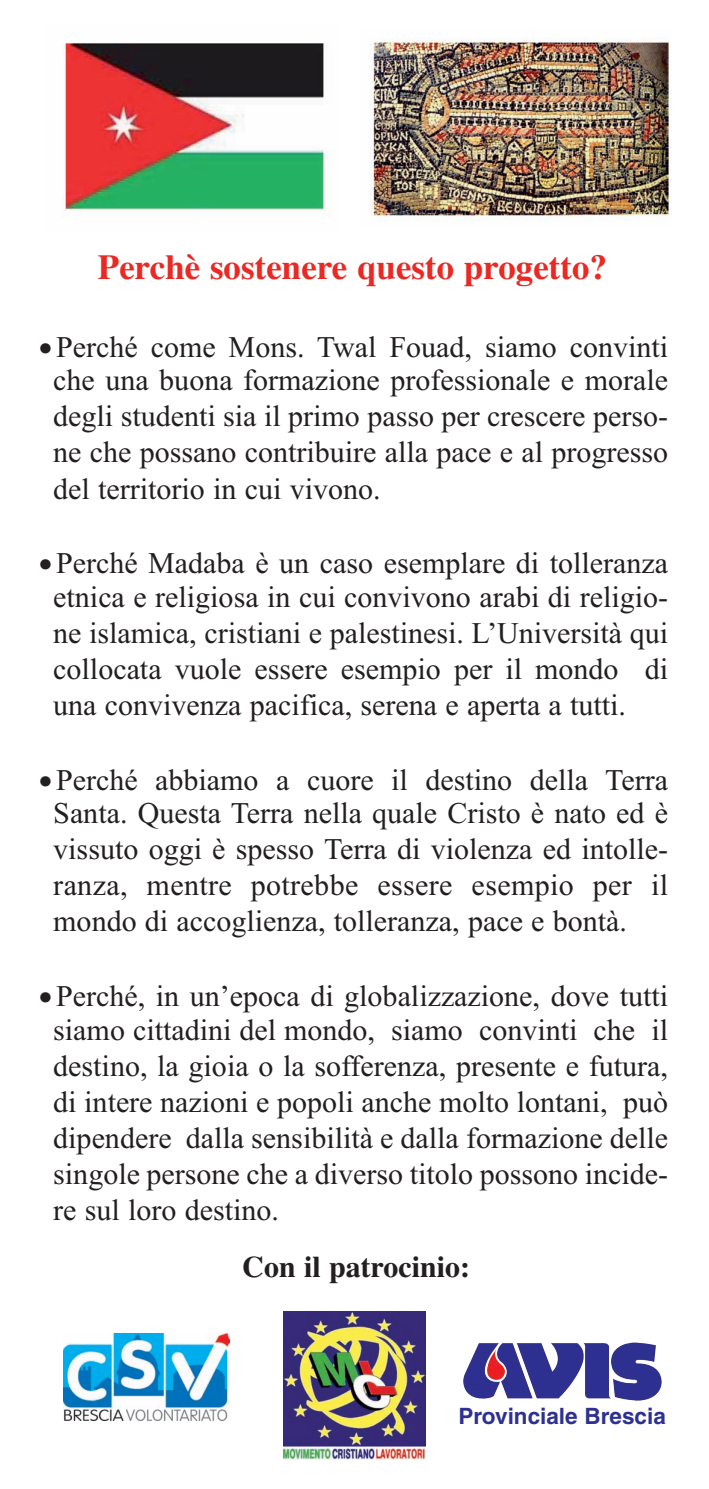
<style>
.page{position:relative;width:709px;height:1489px;background:#fff}
.page>*{position:absolute;margin:0;border:0;box-sizing:border-box;transform-origin:0 0}
.t1{font:700 35px "Times";color:#ea2924}
.t2{font:30px/35.5px "Times New Roman";color:#231f20;text-align:justify}
.t3{font:700 30px "Times";color:#231f20}
.t4{font:700 22.5px "Helvetica";color:#2e3092}
.s1{font-family:"Lucida Grande"}
</style>
<div class="page">
<img style="left:64px;top:43px;width:263px;height:169px">
<img style="left:370px;top:38px;width:301px;height:182px">
<img style="left:63px;top:1333px;width:166px;height:86px">
<img style="left:284px;top:1311px;width:141px;height:148px">
<img style="left:635px;top:1345px;width:26px;height:53px">
<p class="t1" style="left:98px;top:247px;width:511px">Perchè sostenere questo progetto?</p>
<p class="t2" style="left:53px;top:329px;width:616px;text-indent:-16px"><span class="s1">•</span>Perché come Mons. Twal Fouad, siamo convinti che una buona formazione professionale e morale degli studenti sia il primo passo per crescere perso&shy;ne che possano contribuire alla pace e al progresso del territorio in cui vivono.</p>
<p class="t2" style="left:53px;top:545px;width:616px;text-indent:-16px"><span class="s1">•</span>Perché Madaba è un caso esemplare di tolleranza etnica e religiosa in cui convivono arabi di religio&shy;ne islamica, cristiani e palestinesi. L’Università qui collocata vuole essere esempio per il mondo di una convivenza pacifica, serena e aperta a tutti.</p>
<p class="t2" style="left:53px;top:761px;width:616px;text-indent:-16px"><span class="s1">•</span>Perché abbiamo a cuore il destino della Terra Santa. Questa Terra nella quale Cristo è nato ed è vissuto oggi è spesso Terra di violenza ed intolle&shy;ranza, mentre potrebbe essere esempio per il mondo di accoglienza, tolleranza, pace e bontà.</p>
<p class="t2" style="left:53px;top:978px;width:616px;text-indent:-16px"><span class="s1">•</span>Perché, in un’epoca di globalizzazione, dove tutti siamo cittadini del mondo, siamo convinti che il destino, la gioia o la sofferenza, presente e futura, di intere nazioni e popoli anche molto lontani, può dipendere dalla sensibilità e dalla formazione delle singole persone che a diverso titolo possono incide&shy;re sul loro destino.</p>
<p class="t3" style="left:242px;top:1249px;width:229px">Con il patrocinio:</p>
<p class="t4" style="left:458px;top:1408px;width:209px">Provinciale Brescia</p>
</div>
